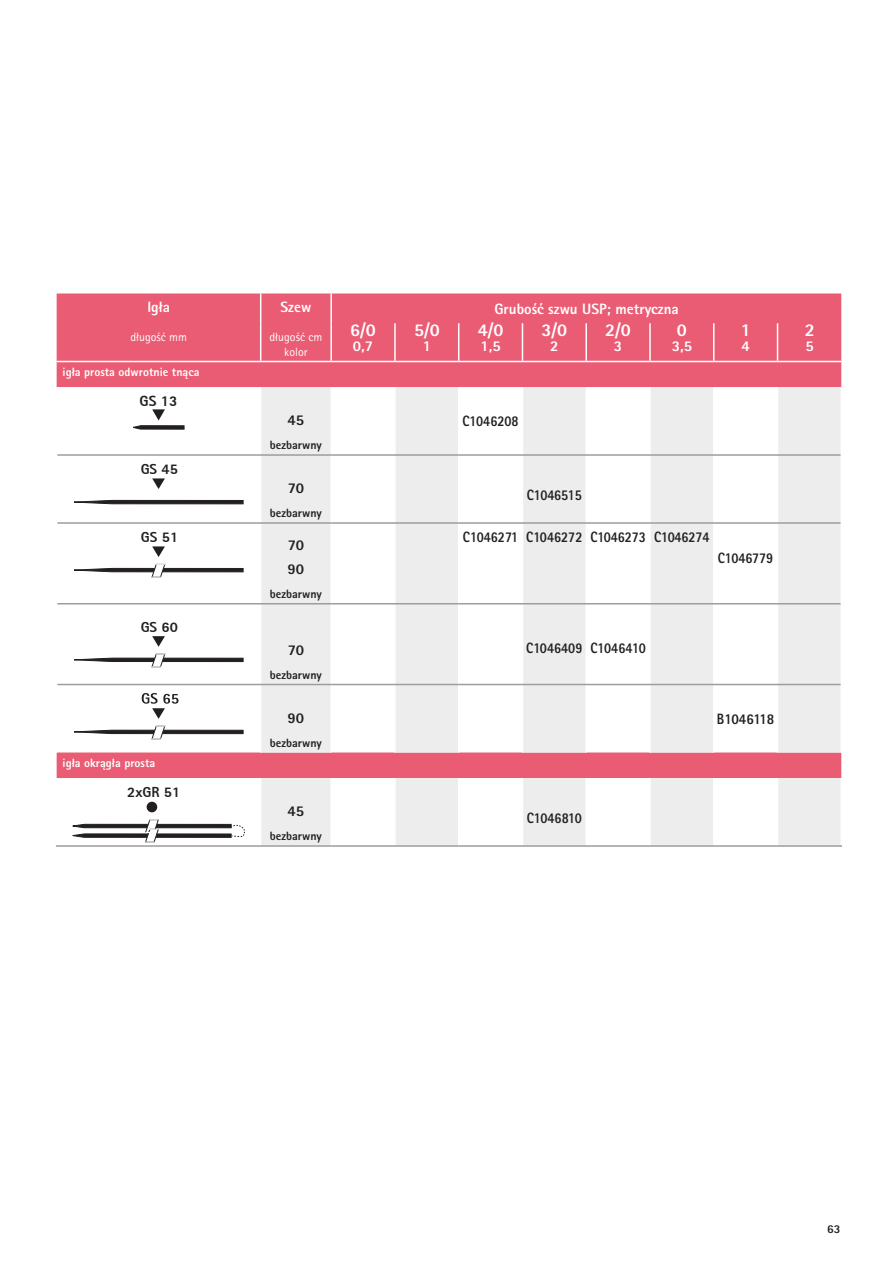
<style>
.page{position:relative;width:893px;height:1263px;background:#fff}
.page>*{position:absolute;margin:0;border:0;box-sizing:border-box;transform-origin:0 0}
.t1{font:800 18px "Rotis Sans Serif Pro";color:#fff}
.t2{font:800 15px "Rotis Sans Serif Pro";letter-spacing:-.01em;color:#231f20;scale:.85 1}
.t3{font:800 15px "Rotis Sans Serif Pro";color:#fff}
.t4{font:800 15px/24px "Rotis Sans Serif Pro";letter-spacing:-.01em;color:#231f20}
.t5{font:800 15px "Rotis Sans Serif Pro";letter-spacing:-.01em;color:#231f20;scale:.9 1}
.t6{font:800 15px "Rotis Sans Serif";color:#231f20}
.t7{font:800 14.7px "Rotis Sans Serif";color:#231f20}
.t8{font:800 12px "Rotis Sans Serif Pro";color:#231f20}
.t9{font:800 12px "Rotis Sans Serif Pro";color:#fff}
.t10{font:12px/14.4px "Rotis Sans Serif Pro";color:#fff;text-align:center}
</style>
<div class="page">
<svg style="left:57px;top:294px;width:784px;height:484px;fill:#ea5c73"></svg>
<svg style="left:261px;top:387px;width:580px;height:458px;fill:#ededee"></svg>
<svg style="left:260px;top:294px;width:1px;height:29px"></svg>
<hr style="left:260px;top:323px;width:1px;height:38px;background:#fff">
<hr style="left:330px;top:294px;width:2px;height:29px;background:#fff">
<hr style="left:330px;top:323px;width:2px;height:38px;background:#fff">
<hr style="left:394px;top:323px;width:2px;height:38px;background:#fff">
<hr style="left:458px;top:323px;width:1px;height:38px;background:#fff">
<hr style="left:522px;top:323px;width:1px;height:38px;background:#fff">
<hr style="left:585px;top:323px;width:2px;height:38px;background:#fff">
<hr style="left:649px;top:323px;width:2px;height:38px;background:#fff">
<hr style="left:713px;top:323px;width:1px;height:38px;background:#fff">
<hr style="left:777px;top:323px;width:1px;height:38px;background:#fff">
<hr style="left:57px;top:361px;width:274px;height:1px;background:#fff">
<hr style="left:331px;top:361px;width:128px;height:1px;background:#fff">
<hr style="left:459px;top:361px;width:191px;height:1px;background:#fff">
<hr style="left:650px;top:361px;width:191px;height:1px;background:#fff">
<hr style="left:260px;top:387px;width:1px;height:67px;background:#fff">
<hr style="left:330px;top:387px;width:2px;height:67px;background:#fff">
<hr style="left:394px;top:387px;width:2px;height:67px;background:#fff">
<hr style="left:458px;top:387px;width:1px;height:67px;background:#fff">
<hr style="left:522px;top:387px;width:1px;height:67px;background:#fff">
<hr style="left:585px;top:387px;width:2px;height:67px;background:#fff">
<hr style="left:649px;top:387px;width:2px;height:67px;background:#fff">
<hr style="left:713px;top:387px;width:1px;height:67px;background:#fff">
<hr style="left:777px;top:387px;width:1px;height:67px;background:#fff">
<hr style="left:840px;top:387px;width:2px;height:68px;background:#fff">
<hr style="left:260px;top:456px;width:1px;height:66px;background:#fff">
<hr style="left:330px;top:456px;width:2px;height:66px;background:#fff">
<hr style="left:394px;top:456px;width:2px;height:66px;background:#fff">
<hr style="left:458px;top:456px;width:1px;height:66px;background:#fff">
<hr style="left:522px;top:456px;width:1px;height:66px;background:#fff">
<hr style="left:585px;top:456px;width:2px;height:66px;background:#fff">
<hr style="left:649px;top:456px;width:2px;height:66px;background:#fff">
<hr style="left:713px;top:456px;width:1px;height:66px;background:#fff">
<hr style="left:777px;top:456px;width:1px;height:66px;background:#fff">
<hr style="left:840px;top:455px;width:2px;height:68px;background:#fff">
<hr style="left:260px;top:524px;width:1px;height:79px;background:#fff">
<hr style="left:330px;top:524px;width:2px;height:79px;background:#fff">
<hr style="left:394px;top:524px;width:2px;height:79px;background:#fff">
<hr style="left:458px;top:524px;width:1px;height:79px;background:#fff">
<hr style="left:522px;top:524px;width:1px;height:79px;background:#fff">
<hr style="left:585px;top:524px;width:2px;height:79px;background:#fff">
<hr style="left:649px;top:524px;width:2px;height:79px;background:#fff">
<hr style="left:713px;top:524px;width:1px;height:79px;background:#fff">
<hr style="left:777px;top:524px;width:1px;height:79px;background:#fff">
<hr style="left:840px;top:523px;width:2px;height:81px;background:#fff">
<hr style="left:260px;top:605px;width:1px;height:79px;background:#fff">
<hr style="left:330px;top:605px;width:2px;height:79px;background:#fff">
<hr style="left:394px;top:605px;width:2px;height:79px;background:#fff">
<hr style="left:458px;top:605px;width:1px;height:79px;background:#fff">
<hr style="left:522px;top:605px;width:1px;height:79px;background:#fff">
<hr style="left:585px;top:605px;width:2px;height:79px;background:#fff">
<hr style="left:649px;top:605px;width:2px;height:79px;background:#fff">
<hr style="left:713px;top:605px;width:1px;height:79px;background:#fff">
<hr style="left:777px;top:605px;width:1px;height:79px;background:#fff">
<hr style="left:840px;top:604px;width:2px;height:81px;background:#fff">
<hr style="left:260px;top:685px;width:1px;height:68px;background:#fff">
<hr style="left:330px;top:685px;width:2px;height:68px;background:#fff">
<hr style="left:394px;top:685px;width:2px;height:68px;background:#fff">
<hr style="left:458px;top:685px;width:1px;height:68px;background:#fff">
<hr style="left:522px;top:685px;width:1px;height:68px;background:#fff">
<hr style="left:585px;top:685px;width:2px;height:68px;background:#fff">
<hr style="left:649px;top:685px;width:2px;height:68px;background:#fff">
<hr style="left:713px;top:685px;width:1px;height:68px;background:#fff">
<hr style="left:777px;top:685px;width:1px;height:68px;background:#fff">
<hr style="left:840px;top:685px;width:2px;height:68px;background:#fff">
<hr style="left:330px;top:778px;width:2px;height:67px;background:#fff">
<hr style="left:394px;top:778px;width:2px;height:67px;background:#fff">
<hr style="left:458px;top:778px;width:1px;height:67px;background:#fff">
<hr style="left:522px;top:778px;width:1px;height:67px;background:#fff">
<hr style="left:585px;top:778px;width:2px;height:67px;background:#fff">
<hr style="left:649px;top:778px;width:2px;height:67px;background:#fff">
<hr style="left:713px;top:778px;width:1px;height:67px;background:#fff">
<hr style="left:777px;top:778px;width:1px;height:67px;background:#fff">
<hr style="left:840px;top:778px;width:2px;height:67px;background:#fff">
<hr style="left:57px;top:522px;width:274px;height:2px;background:#9d9d9d">
<hr style="left:331px;top:522px;width:128px;height:2px;background:#9d9d9d">
<hr style="left:459px;top:522px;width:191px;height:2px;background:#9d9d9d">
<hr style="left:650px;top:522px;width:190px;height:2px;background:#9d9d9d">
<hr style="left:57px;top:603px;width:274px;height:2px;background:#9d9d9d">
<hr style="left:331px;top:603px;width:128px;height:2px;background:#9d9d9d">
<hr style="left:459px;top:603px;width:191px;height:2px;background:#9d9d9d">
<hr style="left:650px;top:603px;width:190px;height:2px;background:#9d9d9d">
<hr style="left:57px;top:684px;width:274px;height:1px;background:#9d9d9d">
<hr style="left:331px;top:684px;width:128px;height:1px;background:#9d9d9d">
<hr style="left:459px;top:684px;width:191px;height:1px;background:#9d9d9d">
<hr style="left:650px;top:684px;width:190px;height:1px;background:#9d9d9d">
<hr style="left:56px;top:845px;width:275px;height:2px;background:#9d9d9d">
<hr style="left:331px;top:845px;width:128px;height:2px;background:#9d9d9d">
<hr style="left:459px;top:845px;width:191px;height:2px;background:#9d9d9d">
<hr style="left:650px;top:845px;width:192px;height:2px;background:#9d9d9d">
<hr style="left:57px;top:454px;width:274px;height:2px;background:#9d9d9d">
<hr style="left:331px;top:454px;width:128px;height:2px;background:#9d9d9d">
<hr style="left:459px;top:454px;width:191px;height:2px;background:#9d9d9d">
<hr style="left:650px;top:454px;width:190px;height:2px;background:#9d9d9d">
<svg style="left:131px;top:409px;width:53px;height:21px"></svg>
<svg style="left:64px;top:500px;width:179px;height:4px"></svg>
<svg style="left:152px;top:478px;width:13px;height:11px"></svg>
<svg style="left:152px;top:546px;width:13px;height:11px"></svg>
<svg style="left:64px;top:564px;width:179px;height:14px"></svg>
<svg style="left:152px;top:636px;width:13px;height:11px"></svg>
<svg style="left:64px;top:654px;width:179px;height:14px"></svg>
<svg style="left:142px;top:693px;width:36px;height:26px"></svg>
<svg style="left:64px;top:726px;width:179px;height:14px"></svg>
<div style="left:147px;top:802px;width:10px;height:10px;background:#231f20;border-radius:50%"></div>
<svg style="left:72px;top:819px;width:173px;height:24px"></svg>
<p class="t3" style="left:147px;top:302px;width:24px">Igła</p>
<p class="t10" style="left:130px;top:331px;width:58px">długość mm</p>
<p class="t9" style="left:63px;top:367px;width:138px">igła prosta odwrotnie tnąca</p>
<p class="t6" style="left:140px;top:396px;width:40px">GS 13</p>
<p class="t7" style="left:141px;top:464px;width:39px">GS 45</p>
<p class="t7" style="left:141px;top:532px;width:39px">GS 51</p>
<p class="t7" style="left:141px;top:621px;width:39px">GS 60</p>
<p class="t9" style="left:63px;top:758px;width:94px">igła okrągła prosta</p>
<p class="t7" style="left:127px;top:787px;width:55px">2xGR 51</p>
<p class="t3" style="left:280px;top:302px;width:32px">Szew</p>
<p class="t10" style="left:269px;top:331px;width:54px">długość cm kolor</p>
<p class="t4" style="left:288px;top:409px;width:18px">45</p>
<p class="t8" style="left:270px;top:440px;width:53px">bezbarwny</p>
<p class="t4" style="left:288px;top:477px;width:18px">70</p>
<p class="t8" style="left:270px;top:508px;width:53px">bezbarwny</p>
<p class="t4" style="left:288px;top:534px;width:18px">70<br>90</p>
<p class="t8" style="left:270px;top:589px;width:53px">bezbarwny</p>
<p class="t4" style="left:288px;top:639px;width:18px">70</p>
<p class="t8" style="left:270px;top:670px;width:53px">bezbarwny</p>
<p class="t4" style="left:288px;top:707px;width:18px">90</p>
<p class="t8" style="left:270px;top:738px;width:53px">bezbarwny</p>
<p class="t4" style="left:288px;top:800px;width:18px">45</p>
<p class="t8" style="left:270px;top:831px;width:53px">bezbarwny</p>
<p class="t1" style="left:350px;top:323px;width:27px">6/0</p>
<p class="t3" style="left:353px;top:340px;width:22px">0,7</p>
<p class="t1" style="left:414px;top:323px;width:27px">5/0</p>
<p class="t3" style="left:423px;top:340px;width:10px">1</p>
<p class="t3" style="left:494px;top:303px;width:186px">Grubość szwu USP; metryczna</p>
<p class="t1" style="left:478px;top:323px;width:27px">4/0</p>
<p class="t3" style="left:480px;top:340px;width:22px">1,5</p>
<p class="t1" style="left:541px;top:323px;width:27px">3/0</p>
<p class="t3" style="left:550px;top:340px;width:10px">2</p>
<p class="t1" style="left:605px;top:323px;width:27px">2/0</p>
<p class="t3" style="left:614px;top:340px;width:10px">3</p>
<p class="t1" style="left:677px;top:323px;width:12px">0</p>
<p class="t3" style="left:672px;top:340px;width:22px">3,5</p>
<p class="t2" style="left:462px;top:415px;width:68px">C1046208</p>
<p class="t1" style="left:741px;top:323px;width:12px">1</p>
<p class="t3" style="left:741px;top:340px;width:10px">4</p>
<p class="t2" style="left:527px;top:489px;width:66px">C1046515</p>
<p class="t2" style="left:463px;top:531px;width:292px">C1046271 C1046272 C1046273 C1046274</p>
<p class="t2" style="left:718px;top:552px;width:67px">C1046779</p>
<p class="t2" style="left:526px;top:642px;width:142px">C1046409 C1046410</p>
<p class="t5" style="left:717px;top:713px;width:65px">B1046118</p>
<p class="t1" style="left:805px;top:323px;width:12px">2</p>
<p class="t3" style="left:805px;top:340px;width:10px">5</p>
<p class="t2" style="left:527px;top:812px;width:67px">C1046810</p>
<p class="t8" style="left:827px;top:1224px;width:15px">63</p>
</div>
